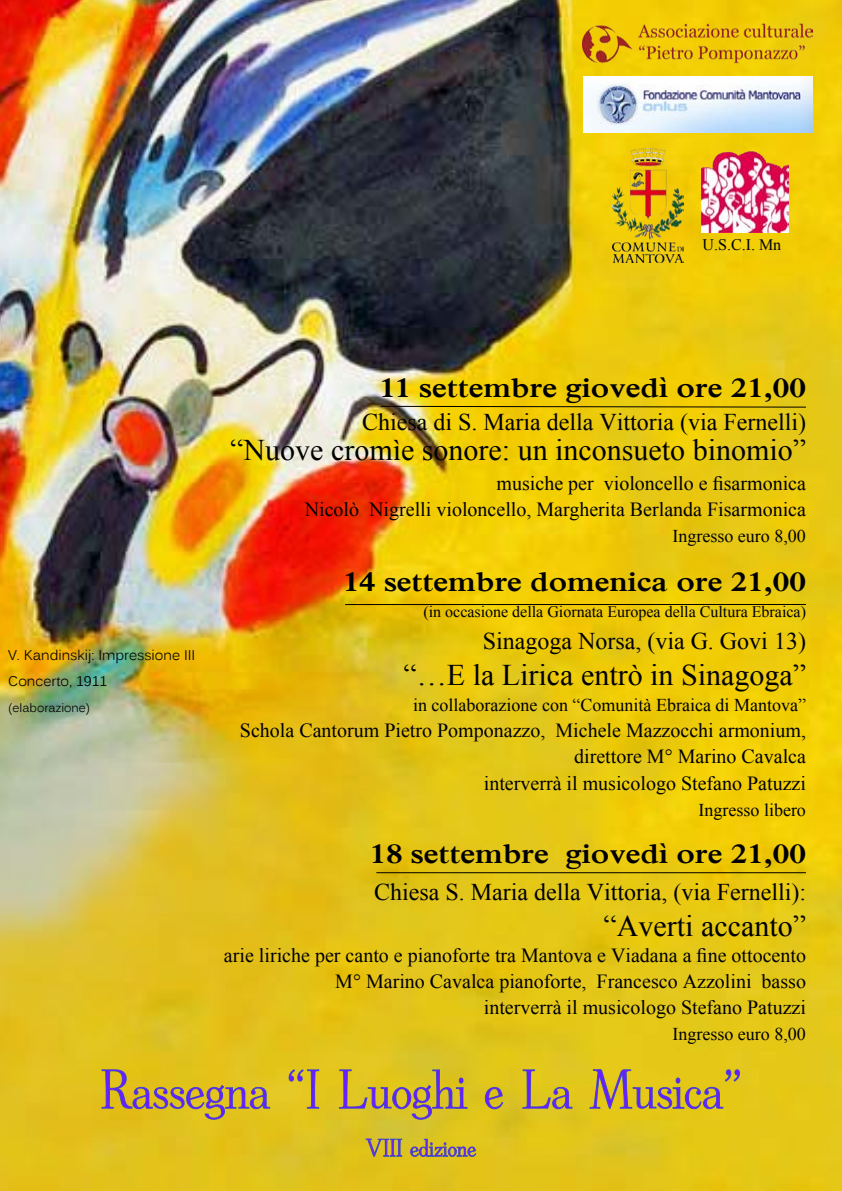
<style>
.page{position:relative;width:842px;height:1191px;background:#fff}
.page>*{position:absolute;margin:0;border:0;box-sizing:border-box;transform-origin:0 0}
.t1{font:54px "Rudolphin";color:#6420ff}
.t2{font:30px "Iskoola Pota";color:#000}
.t3{font:700 28px "Iskoola Pota";color:#000;scale:1.13 1}
.t4{font:24px "Iskoola Pota";color:#000}
.t5{font:24px "Rudolphin";color:#6420ff}
.t6{font:20px/26px "Iskoola Pota";color:#000;text-align:right}
.t7{font:18px "Iskoola Pota";color:#000}
.t8{font:16px "Iskoola Pota";color:#000}
.t9{font:16px "Times New Roman";color:#000}
.t10{font:14px/26px "Kalinga";color:#000}
.t11{font:12px "Kalinga";color:#000}
</style>
<div class="page">
<img style="left:0;top:0;width:842px;height:1191px">
<svg style="left:102px;top:1069px;width:168px;height:50px;background:#cbb42d"></svg>
<svg style="left:289px;top:1069px;width:30px;height:39px"></svg>
<svg style="left:339px;top:1069px;width:128px;height:50px;background:#c8b632"></svg>
<svg style="left:485px;top:1087px;width:18px;height:22px"></svg>
<svg style="left:523px;top:1069px;width:49px;height:40px;background:#c8b731"></svg>
<svg style="left:590px;top:1069px;width:150px;height:40px;background:#cab72d"></svg>
<svg style="left:366px;top:1139px;width:36px;height:17px"></svg>
<svg style="left:411px;top:1139px;width:65px;height:17px"></svg>
<img style="left:583px;top:14px;width:230px;height:118px">
<img style="left:612px;top:149px;width:71px;height:113px">
<svg style="left:380px;top:405px;width:427px;height:3px"></svg>
<hr style="left:345px;top:604px;width:461px;height:1px;background:#000">
<hr style="left:376px;top:872px;width:430px;height:1px;background:#000">
<img style="left:701px;top:149px;width:87px;height:83px">
<p class="t9" style="left:703px;top:234px;width:80px">U.S.C.I. Mn</p>
<h3 class="t3" style="left:379px;top:372px;width:379px">11 settembre giovedì ore 21,00</h3>
<p class="t4" style="left:362px;top:408px;width:445px">Chiesa di S. Maria della Vittoria (via Fernelli)</p>
<h2 class="t2" style="left:230px;top:432px;width:577px">“Nuove cromìe sonore: un inconsueto binomio”</h2>
<p class="t6" style="left:305px;top:470px;width:503px">musiche per violoncello e fisarmonica<br>Nicolò Nigrelli violoncello, Margherita Berlanda Fisarmonica</p>
<p class="t7" style="left:672px;top:525px;width:135px">Ingresso euro 8,00</p>
<p class="t10" style="left:8px;top:643px;width:188px">V. Kandinskij: Impressione III<br>Concerto, 1911</p>
<p class="t11" style="left:8px;top:700px;width:83px">(elaborazione)</p>
<h3 class="t3" style="left:343px;top:566px;width:411px">14 settembre domenica ore 21,00</h3>
<p class="t8" style="left:423px;top:602px;width:384px">(in occasione della Giornata Europea della Cultura Ebraica)</p>
<p class="t4" style="left:483px;top:627px;width:325px">Sinagoga Norsa, (via G. Govi 13)</p>
<h2 class="t2" style="left:404px;top:658px;width:404px">“…E la Lirica entrò in Sinagoga”</h2>
<p class="t7" style="left:413px;top:695px;width:394px">in collaborazione con “Comunità Ebraica di Mantova”</p>
<p class="t6" style="left:240px;top:718px;width:568px">Schola Cantorum Pietro Pomponazzo, Michele Mazzocchi armonium, direttore M° Marino Cavalca<br>interverrà il musicologo Stefano Patuzzi</p>
<p class="t7" style="left:698px;top:799px;width:109px">Ingresso libero</p>
<h3 class="t3" style="left:370px;top:837px;width:387px">18 settembre giovedì ore 21,00</h3>
<p class="t4" style="left:374px;top:878px;width:433px">Chiesa S. Maria della Vittoria, (via Fernelli):</p>
<h2 class="t2" style="left:604px;top:908px;width:204px">“Averti accanto”</h2>
<p class="t6" style="left:224px;top:942px;width:584px">arie liriche per canto e pianoforte tra Mantova e Viadana a fine ottocento<br>M° Marino Cavalca pianoforte, Francesco Azzolini basso<br>interverrà il musicologo Stefano Patuzzi</p>
<p class="t7" style="left:672px;top:1023px;width:135px">Ingresso euro 8,00</p>
<h1 class="t1" style="left:100px;top:1058px;width:644px">Rassegna “I Luoghi e La Musica”</h1>
<p class="t5" style="left:366px;top:1134px;width:112px">VIII edizione</p>
</div>
